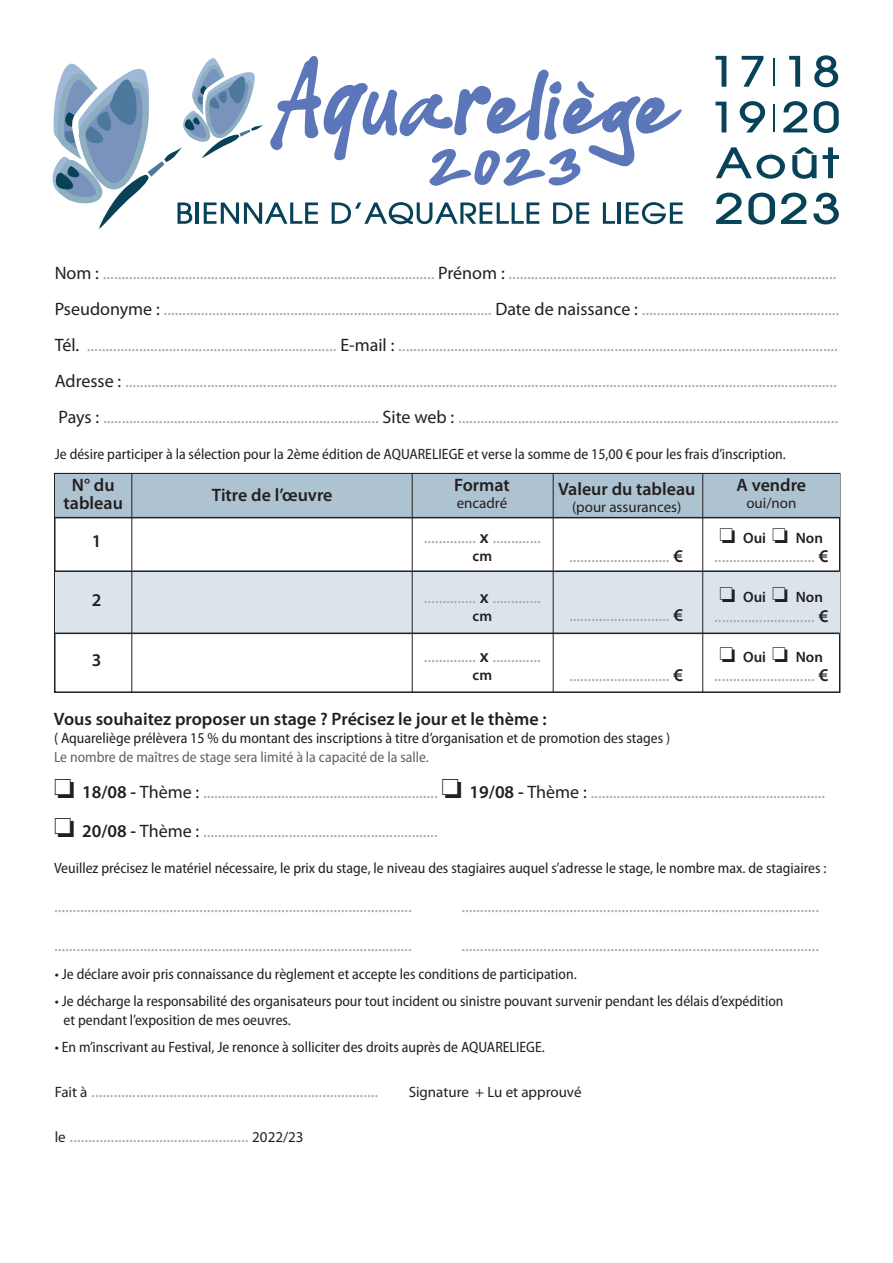
<style>
.page{position:relative;width:893px;height:1263px;background:#fff}
.page>*{position:absolute;margin:0;border:0;box-sizing:border-box;transform-origin:0 0}
.t1{font:18px/36px "Myriad Pro";color:#a8a9ad}
.t2{font:600 18px/18px "Myriad Pro";color:#231f20;text-align:center}
.t3{font:semi-condensed 15px/19.5px "Myriad Pro";color:#231f20}
.t4{font:semi-condensed 15px "Myriad Pro";color:#636366}
.t5{font:15px "Myriad Pro";color:#231f20}
.t6{font:600 15px "Myriad Pro";color:#231f20}
.s1{color:#231f20}
.s2{font-weight:600;color:#231f20}
.s3{font-size:15px;color:#231f20}
</style>
<div class="page">
<div style="left:54px;top:473px;width:786px;height:220px;border:2px solid #231f20"></div>
<div style="left:55px;top:571px;width:785px;height:62px;background:#dbe4ea"></div>
<div style="left:55px;top:475px;width:785px;height:42px;background:#adc3d2"></div>
<hr style="left:55px;top:517px;width:785px;height:1px;background:#231f20">
<hr style="left:55px;top:570px;width:785px;height:2px;background:#231f20">
<hr style="left:55px;top:632px;width:785px;height:2px;background:#231f20">
<hr style="left:131px;top:473px;width:1px;height:219px;background:#231f20">
<hr style="left:412px;top:473px;width:1px;height:219px;background:#231f20">
<hr style="left:553px;top:473px;width:1px;height:219px;background:#231f20">
<hr style="left:702px;top:473px;width:1px;height:219px;background:#231f20">
<svg style="left:715px;top:56px;width:11px;height:31px"></svg>
<svg style="left:742px;top:56px;width:21px;height:31px"></svg>
<hr style="left:773px;top:59px;width:2px;height:27px;background:#084259">
<svg style="left:789px;top:56px;width:11px;height:31px"></svg>
<svg style="left:814px;top:55px;width:24px;height:32px"></svg>
<svg style="left:715px;top:102px;width:11px;height:30px"></svg>
<svg style="left:740px;top:101px;width:25px;height:31px"></svg>
<hr style="left:773px;top:104px;width:2px;height:28px;background:#084259">
<svg style="left:783px;top:101px;width:24px;height:31px"></svg>
<svg style="left:814px;top:101px;width:25px;height:32px"></svg>
<svg style="left:716px;top:147px;width:69px;height:32px"></svg>
<svg style="left:792px;top:147px;width:25px;height:32px"></svg>
<svg style="left:823px;top:147px;width:16px;height:31px"></svg>
<svg style="left:716px;top:193px;width:26px;height:31px"></svg>
<svg style="left:748px;top:193px;width:27px;height:32px"></svg>
<svg style="left:781px;top:193px;width:25px;height:31px"></svg>
<svg style="left:813px;top:193px;width:26px;height:31px"></svg>
<svg style="left:52px;top:56px;width:631px;height:173px"></svg>
<p class="t1" style="left:55px;top:255px;width:786px"><span class="s1">Nom :</span> ......................................................................................... <span class="s1">Prénom :</span> ........................................................................................<br><span class="s1">Pseudonyme :</span> ........................................................................................ <span class="s1">Date de naissance :</span> .....................................................<br><span class="s1">Tél.</span> ................................................................... <span class="s1">E-mail :</span> ......................................................................................................................<br><span class="s1">Adresse :</span> ...............................................................................................................................................................................................<br><span class="s1">Pays :</span> .......................................................................... <span class="s1">Site web :</span> ......................................................................................................</p>
<p class="t3" style="left:55px;top:445px;width:733px">Je désire participer à la sélection pour la 2ème édition de AQUARELIEGE et verse la somme de 15,00 € pour les frais d’inscription.</p>
<p class="t2" style="left:64px;top:476px;width:61px">N° du tableau</p>
<p class="t2" style="left:212px;top:486px;width:122px">Titre de l’œuvre</p>
<p class="t2" style="left:558px;top:480px;width:139px">Valeur du tableau</p>
<p class="t2" style="left:737px;top:476px;width:71px">A vendre</p>
<p class="t5" style="left:746px;top:493px;width:52px">oui/non</p>
<p class="t2" style="left:454px;top:476px;width:57px">Format</p>
<p class="t5" style="left:457px;top:493px;width:52px">encadré</p>
<p class="t5" style="left:572px;top:497px;width:111px">(pour assurances)</p>
<p class="t2" style="left:92px;top:531px;width:11px">1</p>
<p class="t2" style="left:92px;top:591px;width:11px">2</p>
<p class="t2" style="left:92px;top:650px;width:11px">3</p>
<p class="t1" style="left:424px;top:519px;width:119px">.............. <span class="s2">x</span> .............</p>
<p class="t6" style="left:473px;top:547px;width:21px">cm</p>
<p class="t1" style="left:424px;top:578px;width:119px">.............. <span class="s2">x</span> .............</p>
<p class="t6" style="left:473px;top:606px;width:21px">cm</p>
<p class="t1" style="left:424px;top:638px;width:119px">.............. <span class="s2">x</span> .............</p>
<p class="t6" style="left:473px;top:666px;width:21px">cm</p>
<p class="t1" style="left:569px;top:537px;width:116px">........................... <span class="s2">€</span></p>
<p class="t1" style="left:569px;top:597px;width:116px">........................... <span class="s2">€</span></p>
<p class="t1" style="left:569px;top:657px;width:116px">........................... <span class="s2">€</span></p>
<p class="t6" style="left:720px;top:528px;width:105px">❏ Oui ❏ Non</p>
<p class="t1" style="left:714px;top:538px;width:116px">........................... <span class="s2">€</span></p>
<p class="t6" style="left:720px;top:587px;width:105px">❏ Oui ❏ Non</p>
<p class="t1" style="left:714px;top:597px;width:116px">........................... <span class="s2">€</span></p>
<p class="t6" style="left:720px;top:647px;width:105px">❏ Oui ❏ Non</p>
<p class="t1" style="left:714px;top:657px;width:116px">........................... <span class="s2">€</span></p>
<p class="t2" style="left:54px;top:709px;width:494px">Vous souhaitez proposer un stage ? Précisez le jour et le thème :</p>
<p class="t3" style="left:54px;top:728px;width:618px">( Aquareliège prélèvera 15 % du montant des inscriptions à titre d’organisation et de promotion des stages )</p>
<p class="t4" style="left:54px;top:749px;width:376px">Le nombre de maîtres de stage sera limité à la capacité de la salle.</p>
<p class="t1" style="left:54px;top:772px;width:773px;line-height:39px"><span class="s1">❏</span> <span class="s2">18/08 -</span> <span class="s1">Thème :</span> ............................................................... <span class="s1">❏</span> <span class="s2">19/08 -</span> <span class="s1">Thème :</span> ............................................................... <span class="s1">❏</span> <span class="s2">20/08 -</span> <span class="s1">Thème :</span> ...............................................................</p>
<p class="t3" style="left:54px;top:858px;width:774px">Veuillez précisez le matériel nécessaire, le prix du stage, le niveau des stagiaires auquel s’adresse le stage, le nombre max. de stagiaires :</p>
<p class="t1" style="left:54px;top:888px;width:359px">................................................................................................</p>
<p class="t1" style="left:461px;top:888px;width:359px">................................................................................................</p>
<p class="t1" style="left:54px;top:927px;width:359px">................................................................................................</p>
<p class="t1" style="left:461px;top:927px;width:359px">................................................................................................</p>
<p class="t3" style="left:55px;top:964px;width:523px">• Je déclare avoir pris connaissance du règlement et accepte les conditions de participation.</p>
<p class="t3" style="left:64px;top:991px;width:721px;text-indent:-9px">• Je décharge la responsabilité des organisateurs pour tout incident ou sinistre pouvant survenir pendant les délais d’expédition et pendant l’exposition de mes oeuvres.</p>
<p class="t3" style="left:55px;top:1038px;width:492px">• En m’inscrivant au Festival, Je renonce à solliciter des droits auprès de AQUARELIEGE.</p>
<p class="t1" style="left:55px;top:1073px;width:325px"><span class="s3">Fait à</span> .............................................................................</p>
<p class="t5" style="left:409px;top:1083px;width:174px">Signature + Lu et approuvé</p>
<p class="t1" style="left:55px;top:1118px;width:250px"><span class="s3">le</span> ................................................ <span class="s3">2022/23</span></p>
</div>
